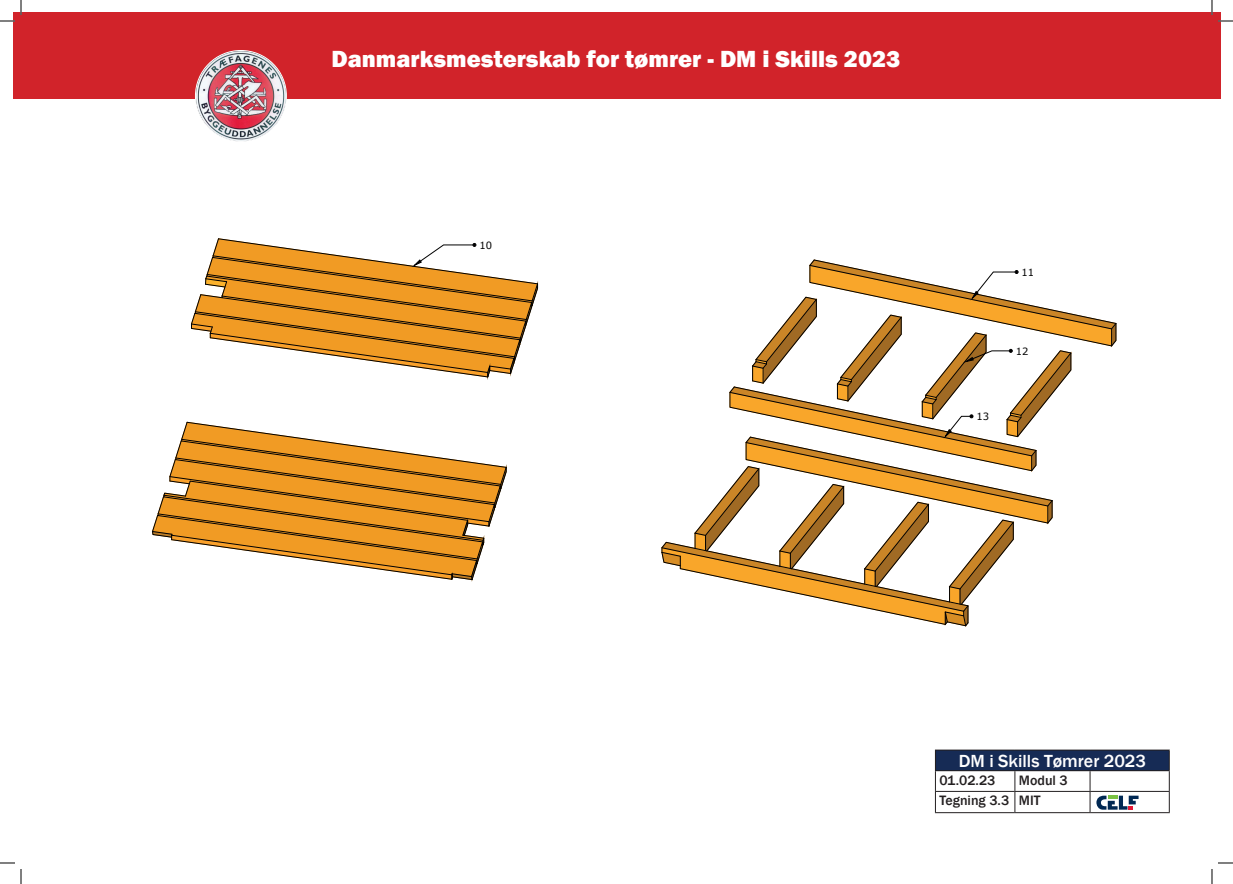
<style>
.page{position:relative;width:1233px;height:884px;background:#fff}
.page>*{position:absolute;margin:0;border:0;box-sizing:border-box;transform-origin:0 0}
.t1{font:800 24px "Franklin Gothic";color:#fff}
.t2{font:500 18px "Franklin Gothic";color:#fff}
.t3{font:500 14px/20.7px "Franklin Gothic";color:#231f20}
.t4{font:10px "Verdana";color:#000001}
</style>
<div class="page">
<div style="left:12px;top:12px;width:1208px;height:87px;background:#d1232a"></div>
<img style="left:195px;top:51px;width:91px;height:89px">
<div style="left:935px;top:750px;width:234px;height:21px;background:#162b55"></div>
<hr style="left:935px;top:750px;width:80px;height:1px;background:#231f20">
<hr style="left:1015px;top:750px;width:75px;height:1px;background:#231f20">
<hr style="left:1090px;top:750px;width:79px;height:1px;background:#231f20">
<hr style="left:935px;top:770px;width:80px;height:1px;background:#231f20">
<hr style="left:1015px;top:770px;width:75px;height:1px;background:#231f20">
<hr style="left:1090px;top:770px;width:79px;height:1px;background:#231f20">
<hr style="left:935px;top:791px;width:80px;height:1px;background:#231f20">
<svg style="left:935px;top:751px;width:1px;height:61px"></svg>
<hr style="left:1015px;top:791px;width:75px;height:1px;background:#231f20">
<svg style="left:1014px;top:771px;width:1px;height:41px"></svg>
<hr style="left:1090px;top:791px;width:79px;height:1px;background:#231f20">
<svg style="left:1089px;top:771px;width:1px;height:41px"></svg>
<svg style="left:1168px;top:751px;width:1px;height:61px"></svg>
<hr style="left:935px;top:812px;width:80px;height:1px;background:#231f20">
<hr style="left:1015px;top:812px;width:75px;height:1px;background:#231f20">
<hr style="left:1090px;top:812px;width:79px;height:1px;background:#231f20">
<svg style="left:152px;top:421px;width:355px;height:160px"></svg>
<svg style="left:191px;top:238px;width:347px;height:140px"></svg>
<svg style="left:661px;top:259px;width:456px;height:368px"></svg>
<svg style="left:1096px;top:796px;width:42px;height:14px"></svg>
<svg style="left:1218px;top:20px;width:15px;height:2px"></svg>
<svg style="left:1218px;top:862px;width:15px;height:2px"></svg>
<svg style="left:0;top:0;width:22px;height:22px"></svg>
<svg style="left:0;top:862px;width:22px;height:22px"></svg>
<svg style="left:1211px;top:0;width:1px;height:15px"></svg>
<svg style="left:1211px;top:869px;width:1px;height:15px"></svg>
<p class="t1" style="left:331px;top:43px;width:570px">Danmarksmesterskab for tømrer - DM i Skills 2023</p>
<p class="t4" style="left:479px;top:238px;width:14px">10</p>
<p class="t4" style="left:976px;top:410px;width:14px">13</p>
<p class="t4" style="left:1021px;top:265px;width:14px">11</p>
<p class="t4" style="left:1015px;top:344px;width:14px">12</p>
<p class="t2" style="left:958px;top:749px;width:189px">DM i Skills Tømrer 2023</p>
<p class="t3" style="left:939px;top:770px;width:57px">01.02.23</p>
<p class="t3" style="left:939px;top:770px;width:130px;text-indent:79px">Modul 3<br>Tegning 3.3 MIT</p>
</div>
